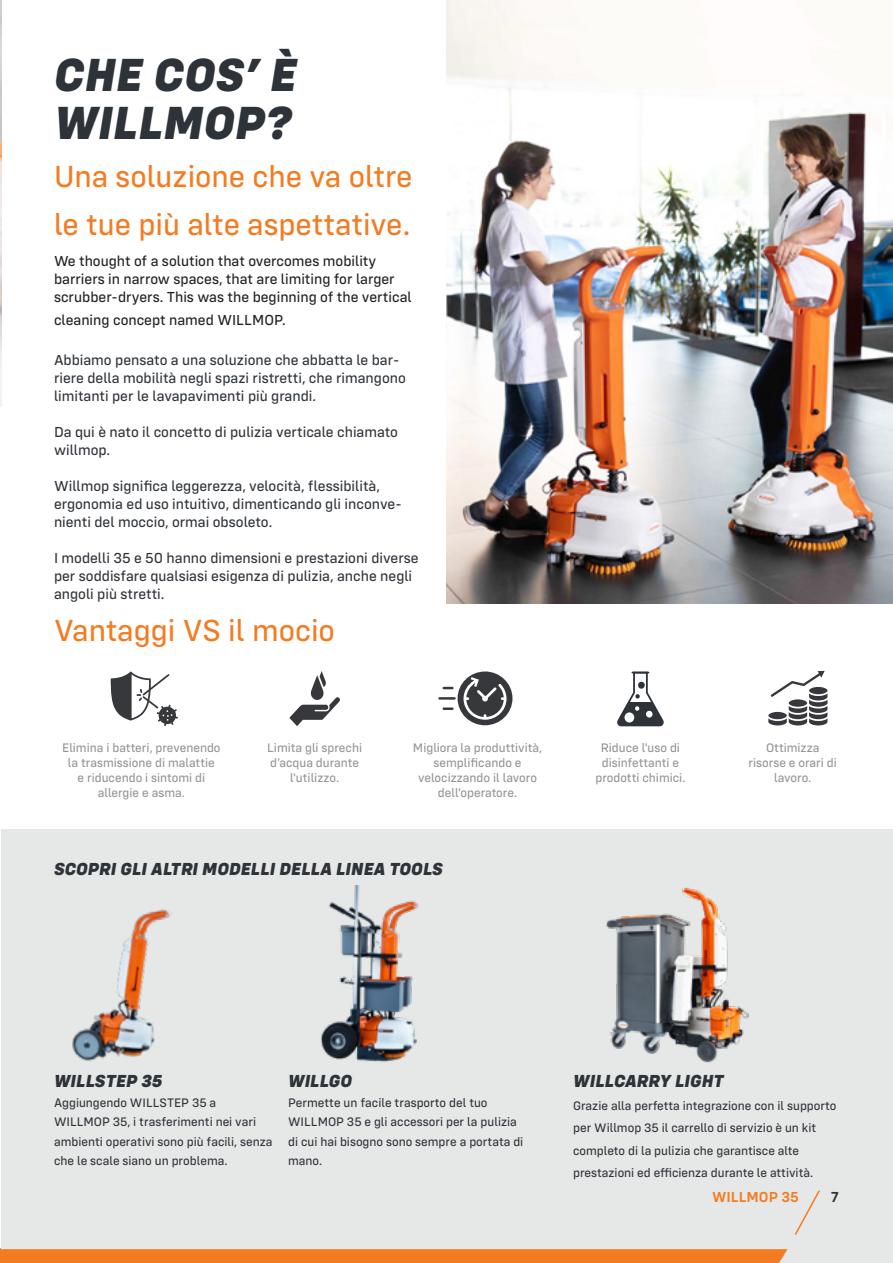
<style>
.page{position:relative;width:893px;height:1263px;background:#fff}
.page>*{position:absolute;margin:0;border:0;box-sizing:border-box;transform-origin:0 0}
.t1{font:italic 800 48px "Config";color:#2e3339}
.t2{font:31.5px/48px "Config Text";color:#f47b21}
.t3{font:italic 800 18px "Config";color:#2e3339}
.t4{font:15px/18px "Config Text";color:#2e3339}
.t5{font:15px/18px "Config Text";color:#231f20}
.t6{font:600 15px "Config";color:#f47b21}
.t7{font:600 15px "Config";color:#2e3339}
.t8{font:12.75px/19.5px "Config Text";color:#2e3339}
.t9{font:12.75px/15px "Config Text";color:#929595;text-align:center}
</style>
<div class="page">
<div style="left:1px;top:829px;width:892px;height:434px;background:#e5e8e7"></div>
<svg style="left:617px;top:671px;width:47px;height:56px"></svg>
<svg style="left:795px;top:1191px;width:25px;height:43px"></svg>
<svg style="left:1px;top:1249px;width:787px;height:14px;background:#f37c24"></svg>
<svg style="left:289px;top:671px;width:51px;height:55px"></svg>
<svg style="left:768px;top:671px;width:59px;height:54px"></svg>
<hr style="left:438px;top:697px;width:18px;height:3px;background:#37383c">
<svg style="left:443px;top:671px;width:69px;height:54px"></svg>
<img style="left:0;top:0;width:1px;height:406px">
<img style="left:0;top:828px;width:1px;height:435px">
<svg style="left:110px;top:671px;width:68px;height:55px"></svg>
<img style="left:72px;top:909px;width:100px;height:152px">
<img style="left:320px;top:885px;width:99px;height:177px">
<img style="left:446px;top:0;width:447px;height:603px">
<img style="left:606px;top:887px;width:142px;height:176px">
<p class="t1" style="left:54px;top:45px;width:245px">CHE COS’ È</p>
<p class="t1" style="left:54px;top:93px;width:239px">WILLMOP?</p>
<p class="t2" style="left:54px;top:152px;width:360px">Una soluzione che va oltre le tue più alte aspettative.</p>
<p class="t5" style="left:54px;top:252px;width:359px">We thought of a solution that overcomes mobility barriers in narrow spaces, that are limiting for larger scrubber-dryers. This was the beginning of the vertical</p>
<p class="t5" style="left:54px;top:310px;width:233px">cleaning concept named WILLMOP.</p>
<p class="t4" style="left:54px;top:351px;width:353px">Abbiamo pensato a una soluzione che abbatta le bar&shy;riere della mobilità negli spazi ristretti, che rimangono limitanti per le lavapavimenti più grandi.</p>
<p class="t4" style="left:54px;top:423px;width:346px">Da qui è nato il concetto di pulizia verticale chiamato willmop.</p>
<p class="t4" style="left:54px;top:477px;width:327px">Willmop significa leggerezza, velocità, flessibilità,</p>
<p class="t4" style="left:54px;top:495px;width:349px">ergonomia ed uso intuitivo, dimenticando gli inconve&shy;nienti del moccio, ormai obsoleto.</p>
<p class="t4" style="left:54px;top:549px;width:366px">I modelli 35 e 50 hanno dimensioni e prestazioni diverse per soddisfare qualsiasi esigenza di pulizia, anche negli angoli più stretti.</p>
<p class="t2" style="left:54px;top:606px;width:282px">Vantaggi VS il mocio</p>
<p class="t9" style="left:62px;top:740px;width:160px">Elimina i batteri, prevenendo la trasmissione di malattie<br>e riducendo i sintomi di allergie e asma.</p>
<p class="t9" style="left:267px;top:740px;width:96px">Limita gli sprechi d’acqua durante l'utilizzo.</p>
<p class="t9" style="left:748px;top:740px;width:90px">Ottimizza risorse e orari di lavoro.</p>
<p class="t9" style="left:413px;top:740px;width:131px">Migliora la produttività, semplificando e velocizzando il lavoro dell'operatore.</p>
<p class="t9" style="left:595px;top:740px;width:91px">Riduce l'uso di disinfettanti e prodotti chimici.</p>
<p class="t3" style="left:54px;top:857px;width:391px">SCOPRI GLI ALTRI MODELLI DELLA LINEA TOOLS</p>
<p class="t3" style="left:54px;top:1070px;width:110px">WILLSTEP 35</p>
<p class="t8" style="left:54px;top:1093px;width:164px">Aggiungendo WILLSTEP 35 a</p>
<p class="t8" style="left:54px;top:1112px;width:220px">WILLMOP 35, i trasferimenti nei vari ambienti operativi sono più facili, senza che le scale siano un problema.</p>
<p class="t3" style="left:288px;top:1070px;width:66px">WILLGO</p>
<p class="t8" style="left:288px;top:1093px;width:237px">Permette un facile trasporto del tuo<br>WILLMOP 35 e gli accessori per la pulizia di cui hai bisogno sono sempre a portata di mano.</p>
<p class="t3" style="left:573px;top:1070px;width:152px">WILLCARRY LIGHT</p>
<p class="t8" style="left:573px;top:1094px;width:265px;line-height:22.5px">Grazie alla perfetta integrazione con il supporto per Willmop 35 il carrello di servizio è un kit</p>
<p class="t8" style="left:573px;top:1141px;width:228px">completo di la pulizia che garantisce alte</p>
<p class="t8" style="left:573px;top:1163px;width:242px">prestazioni ed efficienza durante le attività.</p>
<p class="t6" style="left:712px;top:1188px;width:88px">WILLMOP 35</p>
<p class="t7" style="left:831px;top:1188px;width:10px">7</p>
</div>
